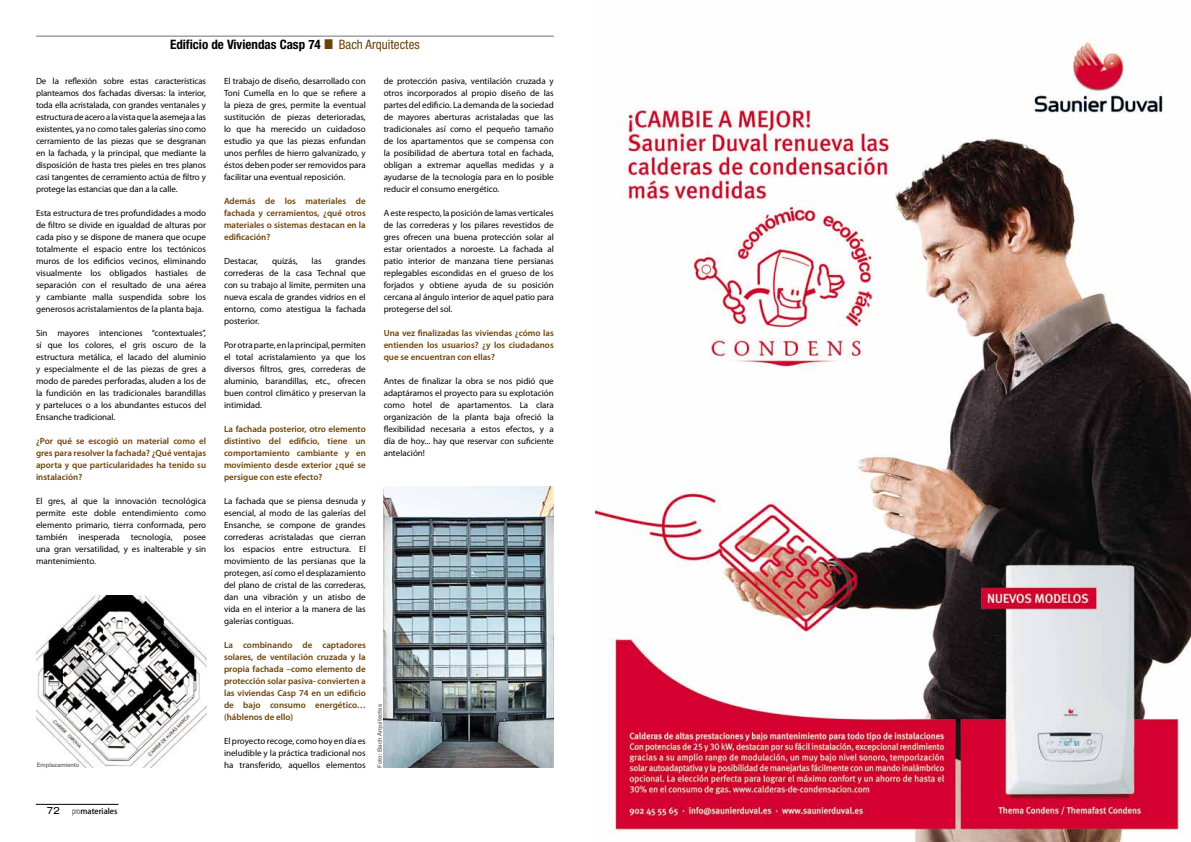
<style>
.page{position:relative;width:1191px;height:842px;background:#fff}
.page>*{position:absolute;margin:0;border:0;box-sizing:border-box;transform-origin:0 0}
.t1{font:700 condensed 13px "Helvetica Neue";color:#000}
.t2{font:9px/12px "Myriad Pro";color:#000;text-align:justify}
.t3{font:600 9px/12px "Myriad Pro";color:#6b4307;text-align:justify}
.t4{font:500 7.8px "Koz Go Std";color:#000}
.t5{font:500 6px "Helvetica Neue";color:#646567}
.s1{font-family:"Arial Narrow";font-weight:400;font-stretch:normal;font-size:21px;color:#6b4307}
.s2{font-weight:400;color:#6b4307}
.s3{font-family:"Helvetica Neue";font-weight:400;font-stretch:expanded;font-size:10px}
.s4{font-family:"Myriad Pro";font-weight:300;font-stretch:condensed;font-size:9.1px}
</style>
<div class="page">
<hr style="left:36px;top:804px;width:82px;height:1px;background:#000">
<img style="left:595px;top:41px;width:596px;height:801px">
<hr style="left:36px;top:36px;width:518px;height:1px;background:#707172">
<img style="left:384px;top:486px;width:170px;height:282px">
<img style="left:36px;top:595px;width:170px;height:173px">
<h1 class="t1" style="left:170px;top:37px;width:251px">Edificio de Viviendas Casp 74 <span class="s1">■</span> <span class="s2">Bach Arquitectes</span></h1>
<p class="t2" style="left:36px;top:75px;width:172px">De la reflexión sobre estas características planteamos dos fachadas diversas: la interior, toda ella acristalada, con grandes ventanales y estructura de acero a la vista que la asemeja a las existentes, ya no como tales galerías sino como cerramiento de las piezas que se desgranan en la fachada, y la principal, que mediante la disposición de hasta tres pieles en tres planos casi tangentes de cerramiento actúa de filtro y protege las estancias que dan a la calle.</p>
<p class="t2" style="left:36px;top:207px;width:172px">Esta estructura de tres profundidades a modo de filtro se divide en igualdad de alturas por cada piso y se dispone de manera que ocupe totalmente el espacio entre los tectónicos muros de los edificios vecinos, eliminando visualmente los obligados hastiales de separación con el resultado de una aérea y cambiante malla suspendida sobre los generosos acristalamientos de la planta baja.</p>
<p class="t2" style="left:36px;top:327px;width:172px">Sin mayores intenciones “contextuales”, sí que los colores, el gris oscuro de la estructura metálica, el lacado del aluminio y especialmente el de las piezas de gres a modo de paredes perforadas, aluden a los de la fundición en las tradicionales barandillas y parteluces o a los abundantes estucos del Ensanche tradicional.</p>
<p class="t3" style="left:36px;top:435px;width:172px">¿Por qué se escogió un material como el gres para resolver la fachada? ¿Qué ventajas aporta y que particularidades ha tenido su instalación?</p>
<p class="t2" style="left:36px;top:495px;width:172px">El gres, al que la innovación tecnológica permite este doble entendimiento como elemento primario, tierra conformada, pero también inesperada tecnología, posee una gran versatilidad, y es inalterable y sin mantenimiento.</p>
<p class="t2" style="left:384px;top:75px;width:172px">de protección pasiva, ventilación cruzada y otros incorporados al propio diseño de las partes del edificio. La demanda de la sociedad de mayores aberturas acristaladas que las tradicionales así como el pequeño tamaño de los apartamentos que se compensa con la posibilidad de abertura total en fachada, obligan a extremar aquellas medidas y a ayudarse de la tecnología para en lo posible reducir el consumo energético.</p>
<p class="t2" style="left:384px;top:207px;width:172px">A este respecto, la posición de lamas verticales de las correderas y los pilares revestidos de gres ofrecen una buena protección solar al estar orientados a noroeste. La fachada al patio interior de manzana tiene persianas replegables escondidas en el grueso de los forjados y obtiene ayuda de su posición cercana al ángulo interior de aquel patio para protegerse del sol.</p>
<p class="t3" style="left:384px;top:327px;width:172px">Una vez finalizadas las viviendas ¿cómo las entienden los usuarios? ¿y los ciudadanos que se encuentran con ellas?</p>
<p class="t2" style="left:384px;top:375px;width:172px">Antes de finalizar la obra se nos pidió que adaptáramos el proyecto para su explotación como hotel de apartamentos. La clara organización de la planta baja ofreció la flexibilidad necesaria a estos efectos, y a día de hoy... hay que reservar con suficiente antelación!</p>
<p class="t2" style="left:224px;top:75px;width:143px">El trabajo de diseño, desarrollado con Toni Cumella en lo que se refiere a la pieza de gres, permite la eventual sustitución de piezas deterioradas, lo que ha merecido un cuidadoso estudio ya que las piezas enfundan unos perfiles de hierro galvanizado, y éstos deben poder ser removidos para facilitar una eventual reposición.</p>
<p class="t3" style="left:224px;top:195px;width:143px">Además de los materiales de fachada y cerramientos, ¿qué otros materiales o sistemas destacan en la edificación?</p>
<p class="t2" style="left:224px;top:255px;width:36px">Destacar,</p>
<p class="t2" style="left:272px;top:255px;width:27px">quizás,</p>
<p class="t2" style="left:311px;top:255px;width:12px">las</p>
<p class="t2" style="left:224px;top:255px;width:143px;text-indent:111px">grandes correderas de la casa Technal que con su trabajo al límite, permiten una nueva escala de grandes vidrios en el entorno, como atestigua la fachada posterior.</p>
<p class="t2" style="left:224px;top:339px;width:143px">Por otra parte, en la principal, permiten el total acristalamiento ya que los diversos filtros, gres, correderas de aluminio, barandillas, etc., ofrecen buen control climático y preservan la intimidad.</p>
<p class="t3" style="left:224px;top:423px;width:143px">La fachada posterior, otro elemento distintivo del edificio, tiene un comportamiento cambiante y en movimiento desde exterior ¿qué se persigue con este efecto?</p>
<p class="t2" style="left:224px;top:495px;width:143px">La fachada que se piensa desnuda y esencial, al modo de las galerías del Ensanche, se compone de grandes correderas acristaladas que cierran los espacios entre estructura. El movimiento de las persianas que la protegen, así como el desplazamiento del plano de cristal de las correderas, dan una vibración y un atisbo de vida en el interior a la manera de las galerías contiguas.</p>
<p class="t3" style="left:224px;top:639px;width:143px">La combinando de captadores solares, de ventilación cruzada y la propia fachada –como elemento de protección solar pasiva- convierten a las viviendas Casp 74 en un edificio de bajo consumo energético… (háblenos de ello)</p>
<p class="t2" style="left:224px;top:735px;width:143px">El proyecto recoge, como hoy en día es ineludible y la práctica tradicional nos ha transferido, aquellos elementos</p>
<p class="t5" style="left:376px;top:768px;width:65px;rotate:-90deg">Foto: Bach Arquitectes</p>
<p class="t5" style="left:37px;top:761px;width:44px">Emplazamiento</p>
<p class="t4" style="left:47px;top:806px;width:72px"><span class="s3">72</span> <span class="s4">pro</span>materiales</p>
</div>
